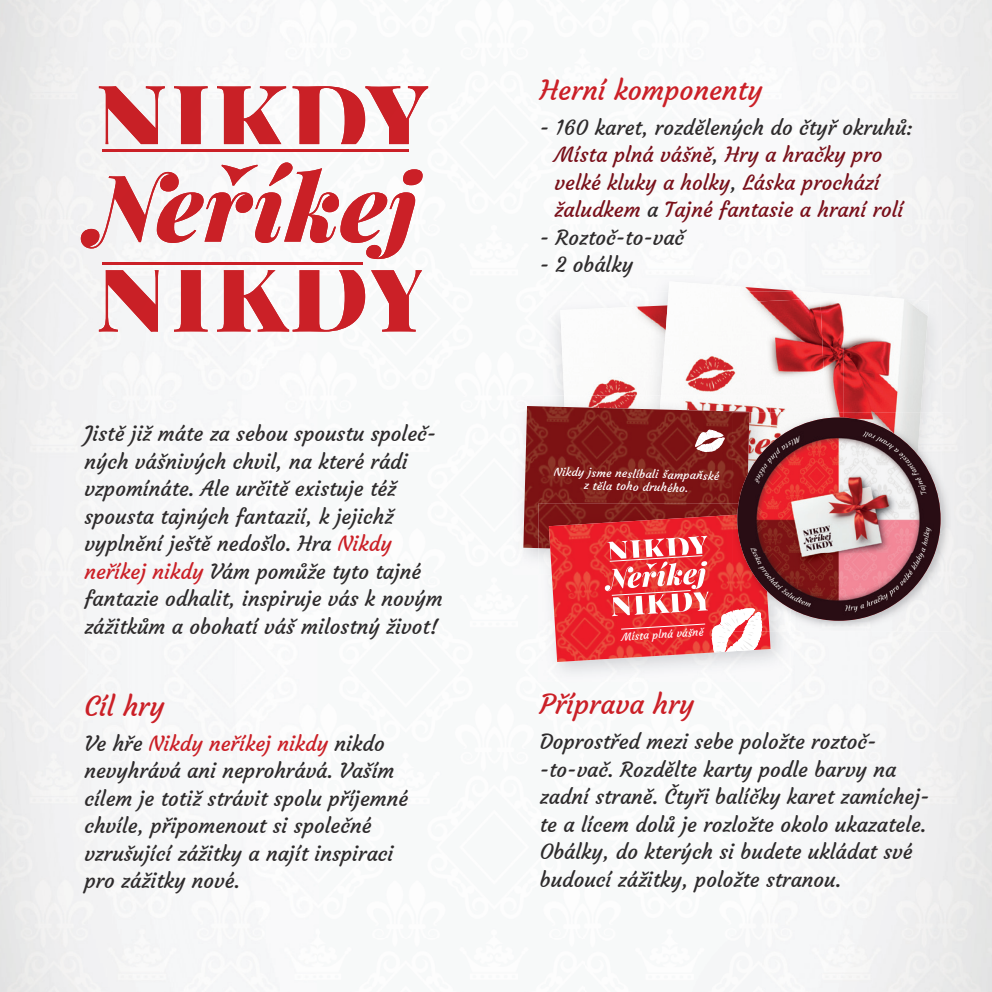
<style>
.page{position:relative;width:992px;height:992px;background:#fff}
.page>*{position:absolute;margin:0;border:0;box-sizing:border-box;transform-origin:0 0}
.t1{font:27.5px "Courgette";color:#cb2027}
.t2{font:20.75px/27.5px "Courgette";color:#2e2b2c}
.t3{font:20.75px/27.5px "Courgette";color:#79101a}
.t4{font:11.25px/13px "Courgette";color:#fff;text-align:center}
.t5{font:10.75px "Courgette";color:#fff}
.s1{color:#cb2027}
.s2{color:#2e2b2c}
.s3{color:#79111a}
</style>
<div class="page">
<img style="left:0;top:0;width:992px;height:231px">
<img style="left:0;top:231px;width:423px;height:761px">
<svg style="left:99px;top:270px;width:323px;height:62px"></svg>
<svg style="left:99px;top:86px;width:329px;height:58px"></svg>
<svg style="left:81px;top:162px;width:342px;height:97px"></svg>
<hr style="left:102px;top:149px;width:306px;height:2px;background:#cb2027">
<img style="left:102px;top:264px;width:260px;height:1px">
<hr style="left:102px;top:262px;width:260px;height:2px;background:#cb2027">
<img style="left:560px;top:307px;width:78px;height:88px">
<img style="left:638px;top:292px;width:29px;height:13px">
<img style="left:638px;top:305px;width:23px;height:90px">
<img style="left:668px;top:281px;width:261px;height:131px">
<img style="left:667px;top:292px;width:176px;height:120px">
<img style="left:661px;top:299px;width:164px;height:113px">
<img style="left:564px;top:395px;width:96px;height:11px">
<img style="left:660px;top:395px;width:110px;height:11px">
<img style="left:921px;top:412px;width:21px;height:121px">
<img style="left:843px;top:412px;width:78px;height:5px">
<img style="left:825px;top:412px;width:18px;height:5px">
<img style="left:770px;top:412px;width:55px;height:5px">
<svg style="left:523px;top:406px;width:247px;height:256px;background:#bf4849"></svg>
<img style="left:737px;top:417px;width:203px;height:136px">
<img style="left:743px;top:553px;width:192px;height:68px">
<p class="t2" style="left:84px;top:420px;width:360px">Jistě již máte za sebou spoustu společ&shy;ných vášnivých chvil, na které rádi vzpomínáte. Ale určitě existuje též spousta tajných fantazií, k jejichž vyplnění ještě nedošlo. Hra <span class="s1">Nikdy neříkej nikdy</span> Vám pomůže tyto tajné fantazie odhalit, inspiruje vás k novým zážitkům a obohatí váš milostný život!</p>
<h1 class="t1" style="left:84px;top:689px;width:82px">Cíl hry</h1>
<p class="t2" style="left:84px;top:730px;width:325px">Ve hře <span class="s1">Nikdy neříkej nikdy</span> nikdo nevyhrává ani neprohrává. Vaším cílem je totiž strávit spolu příjemné chvíle, připomenout si společné vzrušující zážitky a najít inspiraci pro zážitky nové.</p>
<h1 class="t1" style="left:540px;top:73px;width:224px">Herní komponenty</h1>
<p class="t3" style="left:554px;top:114px;width:360px;text-indent:-15px"><span class="s2">- 160 karet, rozdělených do čtyř okruhů:<br></span>Místa plná vášně<span class="s2">,</span> <span class="s3">Hry a hračky pro velké kluky a holky</span><span class="s2">,</span> Láska prochází žaludkem <span class="s2">a</span> Tajné fantasie a hraní rolí</p>
<p class="t2" style="left:540px;top:224px;width:146px">- Roztoč-to-vač</p>
<p class="t2" style="left:540px;top:251px;width:95px">- 2 obálky</p>
<p class="t4" style="left:554px;top:466px;width:167px;rotate:1deg">Nikdy jsme neslíbali šampaňské z těla toho druhého.</p>
<p class="t5" style="left:621px;top:630px;width:84px;rotate:-3deg">Místa plná vášně</p>
<h1 class="t1" style="left:540px;top:687px;width:156px">Příprava hry</h1>
<p class="t2" style="left:540px;top:728px;width:391px">Doprostřed mezi sebe položte roztoč--to-vač. Rozdělte karty podle barvy na zadní straně. Čtyři balíčky karet zamíchej&shy;te a lícem dolů je rozložte okolo ukazatele.<br>Obálky, do kterých si budete ukládat své budoucí zážitky, položte stranou.</p>
</div>
